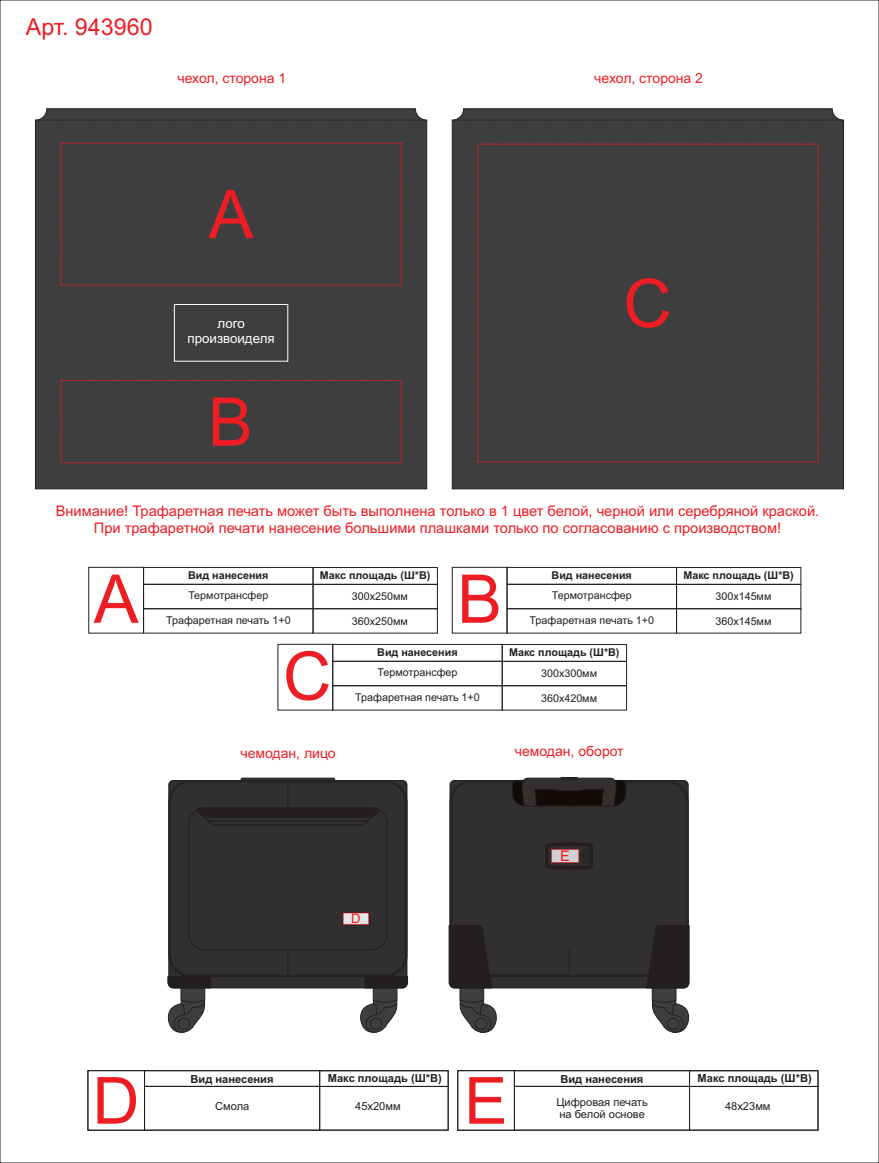
<style>
.page{position:relative;width:879px;height:1163px;background:#fff}
.page>*{position:absolute;margin:0;border:0;box-sizing:border-box;transform-origin:0 0}
.t1{font:67.18px "Arial";color:#ee1d23}
.t2{font:65px "Arial";color:#ee1d23}
.t3{font:23.28px "Arial";color:#ee1d23}
.t4{font:14.64px/16.3px "Arial";color:#ee1d23;text-align:center}
.t5{font:14.6px "Arial";color:#ee1d23}
.t6{font:14px "Arial";color:#ee1d23}
.t7{font:13.34px "Arial";color:#fff}
.t8{font:13.08px "Arial";color:#ee1d23}
.t9{font:700 11.1px "Arial";color:#231f20}
.t10{font:11.1px/12.4px "Arial";color:#231f20}
.t11{font:10.74px "Arial";color:#231f20}
.t12{font:700 10.74px "Arial";color:#231f20}
</style>
<div class="page">
<svg style="left:169px;top:780px;width:238px;height:207px;fill:#312f30"></svg>
<svg style="left:450px;top:780px;width:238px;height:207px;fill:#312f30"></svg>
<div style="left:35px;top:109px;width:392px;height:380px;background:#3e3e3f"></div>
<svg style="left:452px;top:109px;width:391px;height:380px;fill:#3e3e3f"></svg>
<svg style="left:35px;top:120px;width:392px;height:1px"></svg>
<svg style="left:452px;top:120px;width:391px;height:1px"></svg>
<div style="left:478px;top:144px;width:340px;height:318px;background:#3e3e3f"></div>
<div style="left:174px;top:304px;width:114px;height:57px;border:1px solid #fff"></div>
<div style="left:143px;top:567px;width:170px;height:17px;border:1px solid #231f20"></div>
<div style="left:507px;top:567px;width:169px;height:17px;border:1px solid #231f20"></div>
<div style="left:333px;top:644px;width:169px;height:17px;border:1px solid #231f20"></div>
<div style="left:143px;top:584px;width:170px;height:24px;border:1px solid #231f20"></div>
<div style="left:507px;top:584px;width:169px;height:24px;border:1px solid #231f20"></div>
<div style="left:333px;top:661px;width:169px;height:24px;border:1px solid #231f20"></div>
<div style="left:143px;top:608px;width:170px;height:25px;border:1px solid #231f20"></div>
<div style="left:507px;top:608px;width:169px;height:25px;border:1px solid #231f20"></div>
<div style="left:333px;top:685px;width:169px;height:25px;border:1px solid #231f20"></div>
<div style="left:313px;top:584px;width:124px;height:24px;border:1px solid #231f20"></div>
<div style="left:676px;top:584px;width:125px;height:24px;border:1px solid #231f20"></div>
<div style="left:502px;top:661px;width:125px;height:24px;border:1px solid #231f20"></div>
<div style="left:313px;top:608px;width:124px;height:25px;border:1px solid #231f20"></div>
<div style="left:676px;top:608px;width:125px;height:25px;border:1px solid #231f20"></div>
<div style="left:502px;top:685px;width:125px;height:25px;border:1px solid #231f20"></div>
<div style="left:313px;top:567px;width:124px;height:17px;border:1px solid #231f20"></div>
<div style="left:676px;top:567px;width:125px;height:17px;border:1px solid #231f20"></div>
<div style="left:502px;top:644px;width:125px;height:17px;border:1px solid #231f20"></div>
<div style="left:89px;top:567px;width:55px;height:66px;border:1px solid #231f20"></div>
<div style="left:452px;top:567px;width:55px;height:66px;border:1px solid #231f20"></div>
<div style="left:278px;top:644px;width:55px;height:66px;border:1px solid #231f20"></div>
<div style="left:144px;top:1070px;width:176px;height:16px;border:1px solid #231f20"></div>
<div style="left:514px;top:1070px;width:175px;height:16px;border:1px solid #231f20"></div>
<div style="left:144px;top:1086px;width:176px;height:44px;border:1px solid #231f20"></div>
<div style="left:514px;top:1086px;width:175px;height:44px;border:1px solid #231f20"></div>
<div style="left:319px;top:1070px;width:129px;height:16px;border:1px solid #231f20"></div>
<div style="left:689px;top:1070px;width:129px;height:16px;border:1px solid #231f20"></div>
<div style="left:319px;top:1086px;width:129px;height:44px;border:1px solid #231f20"></div>
<div style="left:689px;top:1086px;width:129px;height:44px;border:1px solid #231f20"></div>
<div style="left:88px;top:1070px;width:57px;height:60px;border:1px solid #231f20"></div>
<div style="left:457px;top:1070px;width:57px;height:60px;border:1px solid #231f20"></div>
<div style="left:170px;top:782px;width:235px;height:193px;background:#312f30;border:1px solid #231f20;border-radius:20px"></div>
<div style="left:451px;top:782px;width:235px;height:193px;background:#312f30;border:1px solid #231f20;border-radius:20px"></div>
<div style="left:189px;top:807px;width:198px;height:142px;background:#312f30;border:1px solid #231f20;border-radius:16px"></div>
<div style="left:343px;top:912px;width:26px;height:12px;background:#e6e7e9;border:1px dashed #ee1d23"></div>
<svg style="left:359px;top:976px;width:49px;height:57px"></svg>
<svg style="left:167px;top:976px;width:43px;height:57px"></svg>
<svg style="left:646px;top:925px;width:44px;height:108px"></svg>
<svg style="left:449px;top:925px;width:49px;height:108px"></svg>
<svg style="left:196px;top:778px;width:184px;height:46px"></svg>
<svg style="left:512px;top:777px;width:114px;height:30px"></svg>
<svg style="left:546px;top:843px;width:46px;height:26px"></svg>
<h3 class="t3" style="left:26px;top:18px;width:128px">Арт. 943960</h3>
<p class="t6" style="left:177px;top:73px;width:110px">чехол, сторона 1</p>
<h1 class="t1" style="left:209px;top:189px;width:46px">А</h1>
<p class="t7" style="left:217px;top:318px;width:29px">лого</p>
<p class="t7" style="left:187px;top:333px;width:89px">произвоиделя</p>
<h1 class="t1" style="left:208px;top:396px;width:46px">В</h1>
<p class="t6" style="left:594px;top:73px;width:110px">чехол, сторона 2</p>
<h1 class="t1" style="left:623px;top:278px;width:50px">С</h1>
<p class="t4" style="left:56px;top:504px;width:765px">Внимание! Трафаретная печать может быть выполнена только в 1 цвет белой, черной или серебряной краской.<br>При трафаретной печати нанесение большими плашками только по согласованию с производством!</p>
<p class="t12" style="left:320px;top:571px;width:112px">Макс площадь (Ш*В)</p>
<p class="t12" style="left:683px;top:571px;width:112px">Макс площадь (Ш*В)</p>
<p class="t12" style="left:188px;top:571px;width:82px">Вид нанесения</p>
<p class="t12" style="left:551px;top:571px;width:82px">Вид нанесения</p>
<h1 class="t1" style="left:94px;top:573px;width:46px">А</h1>
<h1 class="t1" style="left:457px;top:573px;width:46px">В</h1>
<h1 class="t1" style="left:283px;top:650px;width:50px">С</h1>
<p class="t11" style="left:188px;top:591px;width:82px">Термотрансфер</p>
<p class="t11" style="left:552px;top:591px;width:82px">Термотрансфер</p>
<p class="t11" style="left:352px;top:592px;width:58px">300х250мм</p>
<p class="t11" style="left:715px;top:592px;width:58px">300х145мм</p>
<p class="t11" style="left:166px;top:615px;width:126px">Трафаретная печать 1+0</p>
<p class="t11" style="left:529px;top:615px;width:126px">Трафаретная печать 1+0</p>
<p class="t11" style="left:352px;top:616px;width:58px">360х250мм</p>
<p class="t11" style="left:715px;top:616px;width:58px">360х145мм</p>
<p class="t12" style="left:509px;top:647px;width:112px">Макс площадь (Ш*В)</p>
<p class="t12" style="left:377px;top:648px;width:82px">Вид нанесения</p>
<p class="t11" style="left:377px;top:668px;width:82px">Термотрансфер</p>
<p class="t11" style="left:541px;top:669px;width:58px">300х300мм</p>
<p class="t11" style="left:355px;top:692px;width:126px">Трафаретная печать 1+0</p>
<p class="t11" style="left:541px;top:693px;width:58px">360х420мм</p>
<p class="t6" style="left:240px;top:747px;width:97px">чемодан, лицо</p>
<p class="t8" style="left:351px;top:913px;width:11px">D</p>
<p class="t6" style="left:515px;top:745px;width:110px">чемодан, оборот</p>
<p class="t5" style="left:560px;top:850px;width:11px">E</p>
<p class="t9" style="left:191px;top:1074px;width:84px">Вид нанесения</p>
<p class="t9" style="left:328px;top:1074px;width:116px">Макс площадь (Ш*В)</p>
<p class="t9" style="left:560px;top:1074px;width:84px">Вид нанесения</p>
<p class="t9" style="left:697px;top:1074px;width:116px">Макс площадь (Ш*В)</p>
<p class="t10" style="left:215px;top:1100px;width:36px">Смола</p>
<p class="t10" style="left:556px;top:1096px;width:93px">Цифровая печать на белой основе</p>
<h2 class="t2" style="left:92px;top:1076px;width:48px">D</h2>
<h2 class="t2" style="left:464px;top:1076px;width:45px">E</h2>
<p class="t10" style="left:355px;top:1100px;width:47px">45х20мм</p>
<p class="t10" style="left:725px;top:1100px;width:47px">48х23мм</p>
</div>
